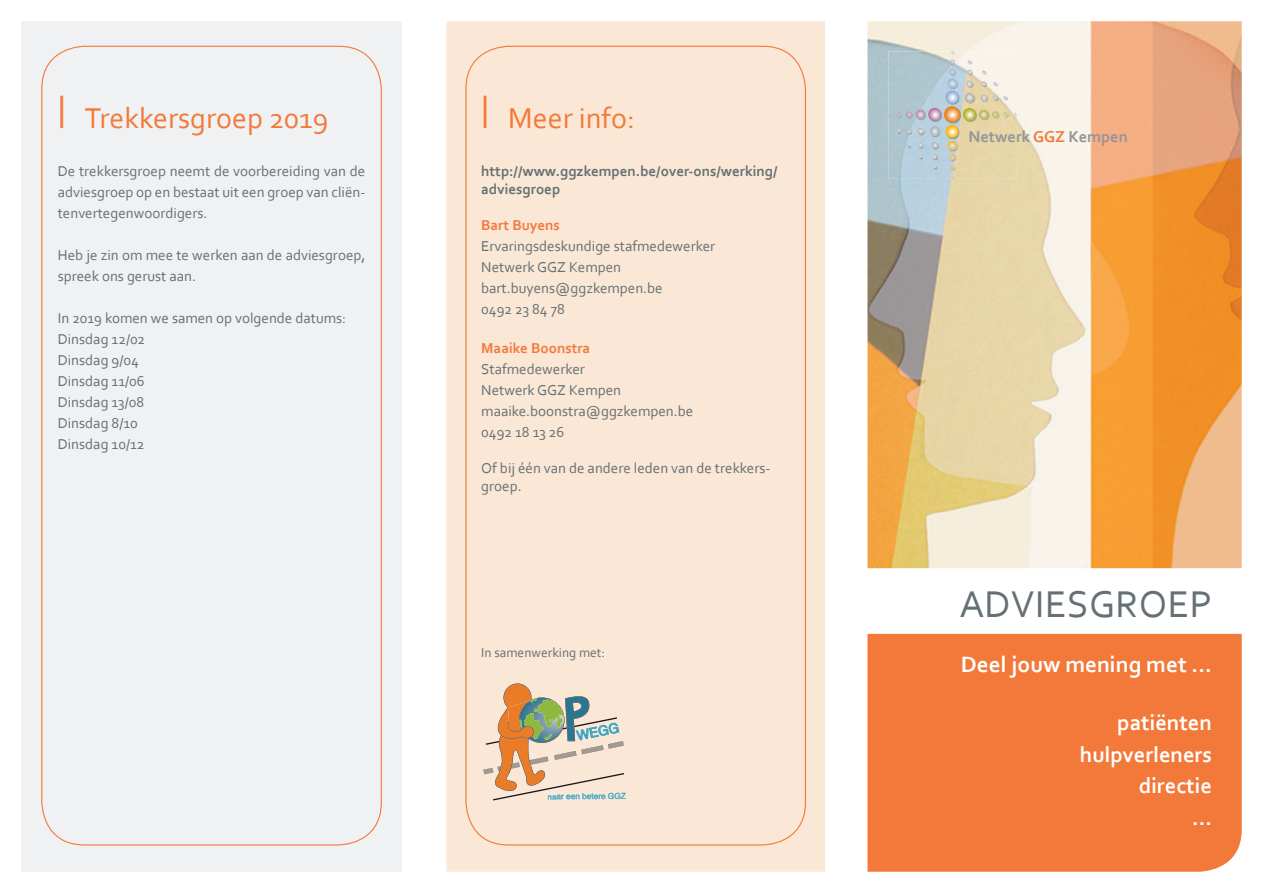
<style>
.page{position:relative;width:1263px;height:893px;background:#fff}
.page>*{position:absolute;margin:0;border:0;box-sizing:border-box;transform-origin:0 0}
.t1{font:39px "Corbel";letter-spacing:.01em;color:#657074}
.t2{font:30px "Corbel";color:#f3793b}
.t3{font:700 23.25px "Corbel";color:#fff}
.t4{font:700 22.5px/31.5px "Corbel";color:#fff;text-align:right}
.t5{font:700 16.5px "Corbel";color:#939598}
.t6{font:15px/21px "Corbel";color:#657074}
.t7{font:700 15px/18px "Corbel";color:#657074}
.t8{font:700 15px "Corbel";color:#f3793b}
.t9{font:13.65px "Helvetica";color:#008eb4}
.t10{font:13.5px "Corbel";color:#657074}
.t11{font:8.25px "Helvetica";color:#008eb4}
.s1{color:#f3793b}
</style>
<div class="page">
<img style="left:867px;top:21px;width:375px;height:547px">
<div style="left:21px;top:21px;width:381px;height:851px;background:#f0f1f2"></div>
<div style="left:446px;top:21px;width:379px;height:851px;background:#fae7d5"></div>
<div style="left:867px;top:634px;width:375px;height:238px;background:#f3793b"></div>
<img style="left:888px;top:51px;width:129px;height:128px">
<svg style="left:950px;top:175px;width:4px;height:3px"></svg>
<svg style="left:888px;top:51px;width:119px;height:118px;background:#cacfc4"></svg>
<svg style="left:483px;top:683px;width:143px;height:117px;background:#d8c4aa"></svg>
<h2 class="t2" style="left:58px;top:99px;width:272px"><sup>|</sup> Trekkersgroep 2019</h2>
<p class="t6" style="left:58px;top:160px;width:309px;text-align:justify">De trekkersgroep neemt de voorbereiding van de adviesgroep op en bestaat uit een groep van cliën&shy;tenvertegenwoordigers.</p>
<p class="t6" style="left:58px;top:244px;width:309px">Heb je zin om mee te werken aan de adviesgroep, spreek ons gerust aan.</p>
<p class="t6" style="left:58px;top:307px;width:290px">In 2019 komen we samen op volgende datums:<br>Dinsdag 12/02<br>Dinsdag 9/04<br>Dinsdag 11/06<br>Dinsdag 13/08<br>Dinsdag 8/10<br>Dinsdag 10/12</p>
<h2 class="t2" style="left:481px;top:99px;width:155px"><sup>|</sup> Meer info:</h2>
<p class="t7" style="left:481px;top:162px;width:298px">http://www.ggzkempen.be/over-ons/werking/ adviesgroep</p>
<p class="t8" style="left:481px;top:216px;width:80px">Bart Buyens</p>
<p class="t6" style="left:481px;top:235px;width:235px">Ervaringsdeskundige stafmedewerker<br>Netwerk GGZ Kempen bart.buyens@ggzkempen.be<br>0492 23 84 78</p>
<p class="t8" style="left:481px;top:339px;width:111px">Maaike Boonstra</p>
<p class="t6" style="left:481px;top:358px;width:214px">Stafmedewerker<br>Netwerk GGZ Kempen maaike.boonstra@ggzkempen.be<br>0492 18 13 26</p>
<p class="t6" style="left:481px;top:459px;width:291px;line-height:18px">Of bij één van de andere leden van de trekkers&shy;groep.</p>
<p class="t10" style="left:481px;top:644px;width:125px">In samenwerking met:</p>
<p class="t9" style="left:575px;top:725px;width:45px;rotate:-11deg">WEGG</p>
<p class="t11" style="left:547px;top:790px;width:80px;rotate:-1deg">naar een betere GGZ</p>
<p class="t5" style="left:968px;top:126px;width:161px">Netwerk <span class="s1">GGZ</span> Kempen</p>
<h1 class="t1" style="left:959px;top:580px;width:254px">ADVIESGROEP</h1>
<h3 class="t3" style="left:961px;top:650px;width:253px">Deel jouw mening met ...</h3>
<h3 class="t4" style="left:1080px;top:706px;width:134px">patiënten hulpverleners directie<br>...</h3>
</div>
